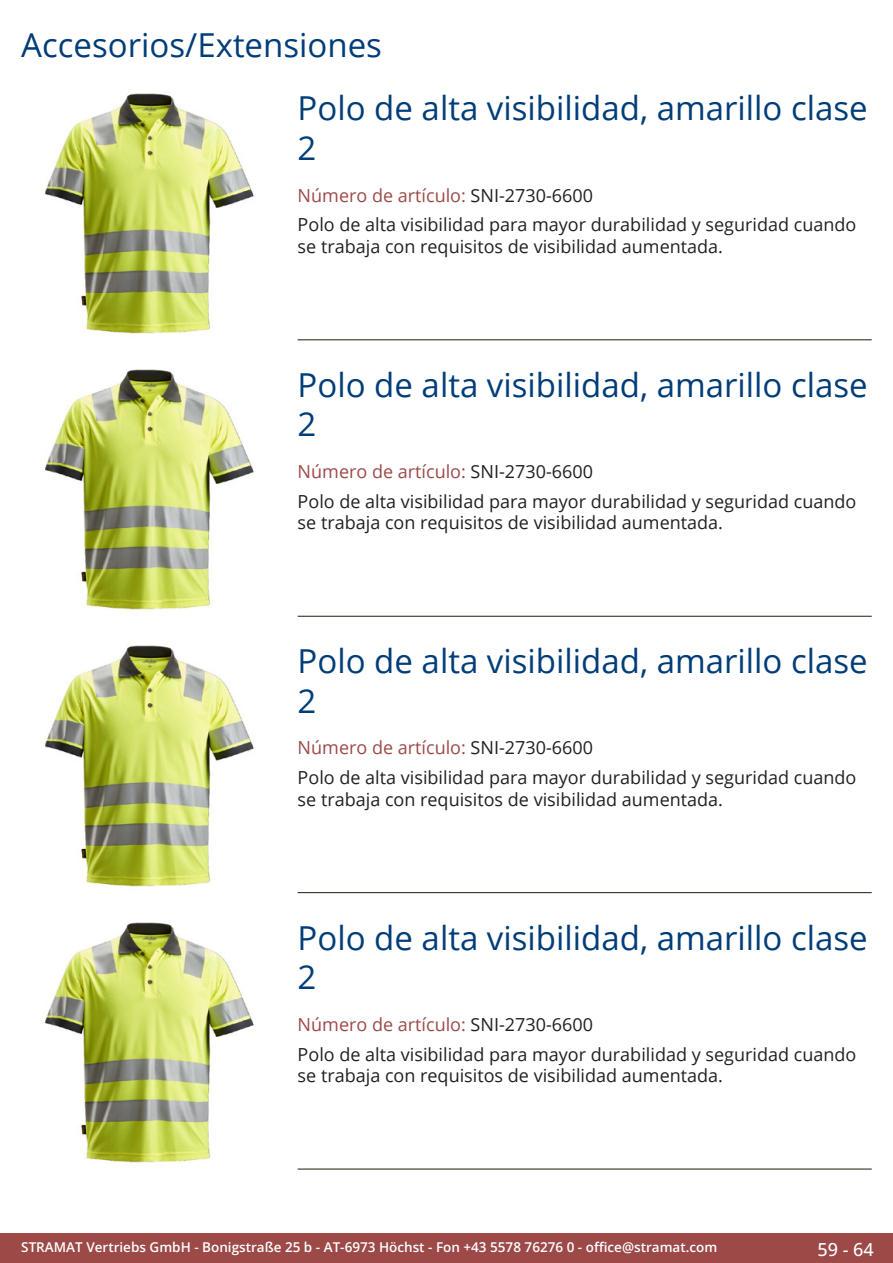
<style>
.page{position:relative;width:893px;height:1263px;background:#fff}
.page>*{position:absolute;margin:0;border:0;box-sizing:border-box;transform-origin:0 0}
.Produkttitel{font:33px/39.6px "Open Sans";color:#003d78}
.RastTitel{font:33px "Open Sans";color:#003d78}
.Beschreibung_Text{font:18px/21.6px "Open Sans";color:#231f20}
.TechDaten_Überschrif{font:18px "Open Sans";color:#9c4948}
.t1{font:500 18px "Open Sans";color:#fff}
.t2{font:600 13.5px "Open Sans";color:#fff}
.s1{color:#231f20}
</style>
<div class="page">
<div style="left:0;top:1233px;width:893px;height:30px;background:#9c4948"></div>
<hr style="left:298px;top:340px;width:574px;height:1px;background:#201d08">
<hr style="left:298px;top:616px;width:574px;height:1px;background:#201d08">
<hr style="left:298px;top:892px;width:574px;height:1px;background:#201d08">
<hr style="left:298px;top:1169px;width:574px;height:1px;background:#201d08">
<img style="left:45px;top:93px;width:209px;height:241px">
<img style="left:45px;top:369px;width:209px;height:241px">
<img style="left:45px;top:645px;width:209px;height:242px">
<img style="left:45px;top:922px;width:209px;height:241px">
<p class="RastTitel" style="left:21px;top:22px;width:362px">Accesorios/Extensiones</p>
<p class="Produkttitel" style="left:298px;top:88px;width:572px">Polo de alta visibilidad, amarillo clase<br>2</p>
<p class="TechDaten_Überschrif" style="left:298px;top:183px;width:297px">Número de artículo: <span class="s1">SNI-2730-6600</span></p>
<p class="Beschreibung_Text" style="left:298px;top:214px;width:560px">Polo de alta visibilidad para mayor durabilidad y seguridad cuando se trabaja con requisitos de visibilidad aumentada.</p>
<p class="Produkttitel" style="left:298px;top:364px;width:572px">Polo de alta visibilidad, amarillo clase<br>2</p>
<p class="TechDaten_Überschrif" style="left:298px;top:459px;width:297px">Número de artículo: <span class="s1">SNI-2730-6600</span></p>
<p class="Beschreibung_Text" style="left:298px;top:490px;width:560px">Polo de alta visibilidad para mayor durabilidad y seguridad cuando se trabaja con requisitos de visibilidad aumentada.</p>
<p class="Produkttitel" style="left:298px;top:640px;width:572px">Polo de alta visibilidad, amarillo clase<br>2</p>
<p class="TechDaten_Überschrif" style="left:298px;top:735px;width:297px">Número de artículo: <span class="s1">SNI-2730-6600</span></p>
<p class="Beschreibung_Text" style="left:298px;top:766px;width:560px">Polo de alta visibilidad para mayor durabilidad y seguridad cuando se trabaja con requisitos de visibilidad aumentada.</p>
<p class="Produkttitel" style="left:298px;top:917px;width:572px">Polo de alta visibilidad, amarillo clase<br>2</p>
<p class="TechDaten_Überschrif" style="left:298px;top:1012px;width:297px">Número de artículo: <span class="s1">SNI-2730-6600</span></p>
<p class="Beschreibung_Text" style="left:298px;top:1043px;width:560px">Polo de alta visibilidad para mayor durabilidad y seguridad cuando se trabaja con requisitos de visibilidad aumentada.</p>
<p class="t2" style="left:21px;top:1238px;width:698px">STRAMAT Vertriebs GmbH - Bonigstraße 25 b - AT-6973 Höchst - Fon +43 5578 76276 0 - office@stramat.com</p>
<p class="t1" style="left:817px;top:1237px;width:58px">59 - 64</p>
</div>
